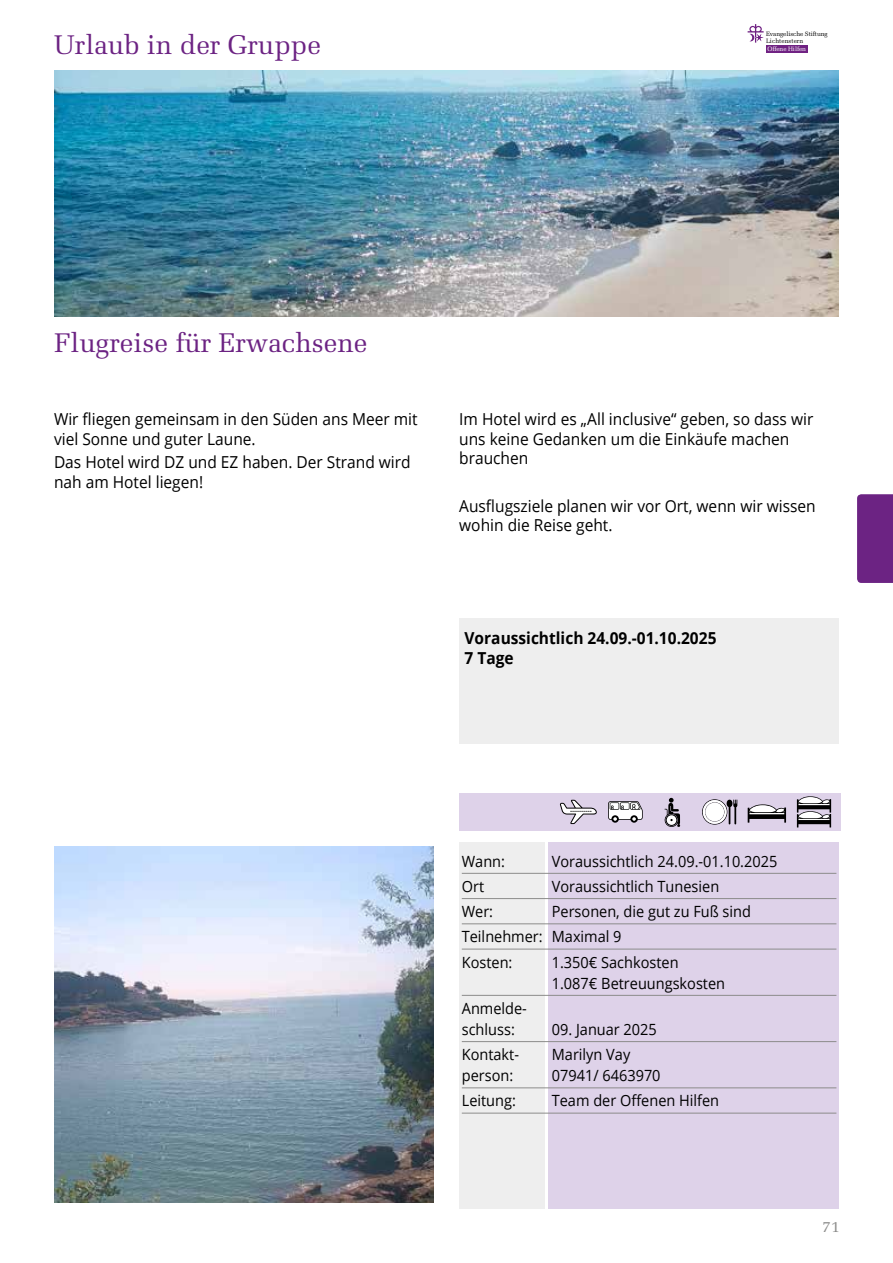
<style>
.page{position:relative;width:893px;height:1263px;background:#fff}
.page>*{position:absolute;margin:0;border:0;box-sizing:border-box;transform-origin:0 0}
.t1{font:27px "Melior LT Std";color:#6c2383}
.t2{font:16.5px/19.5px "Open Sans";color:#000;scale:.94 1}
.t3{font:700 16.5px/19.5px "Open Sans";color:#000;scale:.94 1}
.t4{font:15.75px "Melior LT Std";color:#8c8c8b}
.t5{font:15.45px/25.2px "Open Sans";color:#000;scale:.94 1}
.t6{font:6.3px/7.1px "Melior LT Std";letter-spacing:-.005em;color:#000}
.t7{font:6.3px "Melior LT Std";letter-spacing:-.01em;color:#fff}
</style>
<div class="page">
<div style="left:459px;top:619px;width:380px;height:125px;background:#eee"></div>
<img style="left:54px;top:71px;width:785px;height:246px">
<img style="left:54px;top:846px;width:380px;height:357px">
<div style="left:459px;top:793px;width:382px;height:37px;background:#ded2e9"></div>
<div style="left:459px;top:842px;width:85px;height:367px;background:#eee"></div>
<div style="left:549px;top:842px;width:290px;height:367px;background:#ded2e9"></div>
<svg style="left:748px;top:24px;width:16px;height:19px"></svg>
<div style="left:766px;top:45px;width:42px;height:7px;background:#702283"></div>
<svg style="left:560px;top:800px;width:37px;height:24px"></svg>
<svg style="left:608px;top:801px;width:35px;height:22px"></svg>
<svg style="left:664px;top:798px;width:16px;height:29px"></svg>
<svg style="left:702px;top:799px;width:35px;height:25px"></svg>
<div style="left:705px;top:803px;width:19px;height:18px;background:#fff;border-radius:50%"></div>
<svg style="left:748px;top:804px;width:38px;height:19px"></svg>
<svg style="left:797px;top:796px;width:34px;height:31px"></svg>
<div style="left:857px;top:494px;width:36px;height:89px;background:#6c2383"></div>
<hr style="left:462px;top:873px;width:374px;height:1px;background:#8c8c8b">
<hr style="left:462px;top:898px;width:374px;height:1px;background:#8c8c8b">
<hr style="left:462px;top:923px;width:374px;height:1px;background:#8c8c8b">
<hr style="left:462px;top:949px;width:374px;height:1px;background:#8c8c8b">
<hr style="left:462px;top:995px;width:374px;height:1px;background:#8c8c8b">
<hr style="left:462px;top:1041px;width:374px;height:1px;background:#8c8c8b">
<hr style="left:462px;top:1087px;width:374px;height:1px;background:#8c8c8b">
<hr style="left:462px;top:1113px;width:374px;height:1px;background:#8c8c8b">
<h1 class="t1" style="left:54px;top:29px;width:269px">Urlaub in der Gruppe</h1>
<p class="t6" style="left:766px;top:30px;width:63px">Evangelische Stiftung<br>Lichtenstern</p>
<p class="t7" style="left:767px;top:45px;width:40px">Offene Hilfen</p>
<h1 class="t1" style="left:54px;top:327px;width:315px">Flugreise für Erwachsene</h1>
<p class="t2" style="left:54px;top:409px;width:388px">Wir fliegen gemeinsam in den Süden ans Meer mit viel Sonne und guter Laune.</p>
<p class="t2" style="left:54px;top:452px;width:381px">Das Hotel wird DZ und EZ haben. Der Strand wird nah am Hotel liegen!</p>
<p class="t2" style="left:459px;top:409px;width:378px">Im Hotel wird es „All inclusive“ geben, so dass wir uns keine Gedanken um die Einkäufe machen brauchen</p>
<p class="t2" style="left:459px;top:495px;width:381px">Ausflugsziele planen wir vor Ort, wenn wir wissen wohin die Reise geht.</p>
<p class="t3" style="left:465px;top:628px;width:270px">Voraussichtlich 24.09.-01.10.2025<br>7 Tage</p>
<p class="t5" style="left:462px;top:848px;width:47px">Wann:</p>
<p class="t5" style="left:552px;top:848px;width:241px">Voraussichtlich 24.09.-01.10.2025</p>
<p class="t5" style="left:462px;top:873px;width:25px">Ort</p>
<p class="t5" style="left:552px;top:873px;width:180px">Voraussichtlich Tunesien</p>
<p class="t5" style="left:462px;top:898px;width:35px">Wer:</p>
<p class="t5" style="left:462px;top:898px;width:309px;text-indent:90px">Personen, die gut zu Fuß sind<br>Teilnehmer: Maximal 9<br>Kosten:</p>
<p class="t5" style="left:552px;top:951px;width:186px;line-height:21px">1.350€ Sachkosten<br>1.087€ Betreuungskosten</p>
<p class="t5" style="left:462px;top:997px;width:71px;line-height:21px">Anmelde&shy;schluss:</p>
<p class="t5" style="left:552px;top:1016px;width:113px">09. Januar 2025</p>
<p class="t5" style="left:462px;top:1041px;width:62px">Kontakt-</p>
<p class="t5" style="left:552px;top:1041px;width:85px">Marilyn Vay</p>
<p class="t5" style="left:462px;top:1062px;width:56px">person:</p>
<p class="t5" style="left:552px;top:1062px;width:117px">07941/ 6463970</p>
<p class="t5" style="left:462px;top:1088px;width:59px">Leitung:</p>
<p class="t5" style="left:552px;top:1088px;width:180px">Team der Offenen Hilfen</p>
<p class="t4" style="left:822px;top:1217px;width:19px">71</p>
</div>
